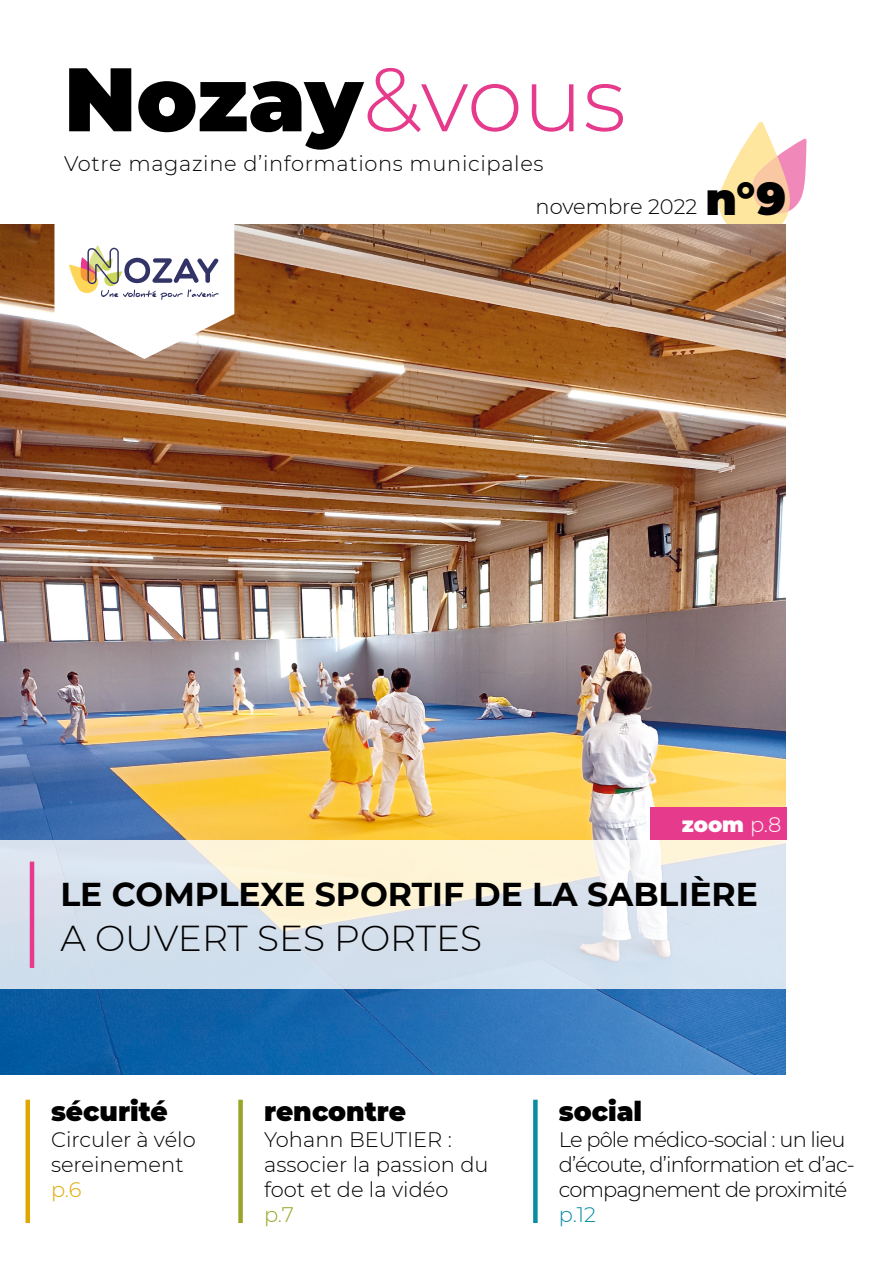
<style>
.page{position:relative;width:893px;height:1263px;background:#fff}
.page>*{position:absolute;margin:0;border:0;box-sizing:border-box;transform-origin:0 0}
.t1{font:900 90px "Montserrat";letter-spacing:-.005em;color:#000}
.t2{font:300 36px "Montserrat";color:#000}
.t3{font:700 33px "Montserrat";color:#000}
.t4{font:900 27px "Montserrat";color:#000}
.t5{font:300 21px/25.2px "Montserrat";color:#000}
.t6{font:300 21px/25.2px "Montserrat";letter-spacing:-.04em;color:#000}
.t7{font:300 21px "Montserrat";letter-spacing:.03em;color:#000}
.t8{font:900 21px "Montserrat";color:#fff}
.t9{font:300 21px "Montserrat";color:#098da3}
.t10{font:300 21px "Montserrat";color:#dfa801}
.t11{font:300 21px "Montserrat";color:#99a527}
.s1{font-weight:300;color:#e63b8d}
.s2{font-weight:900;font-size:45px}
.s3{font-weight:300}
</style>
<div class="page">
<svg style="left:718px;top:121px;width:89px;height:103px"></svg>
<img style="left:0;top:224px;width:786px;height:850px">
<div style="left:238px;top:1100px;width:5px;height:123px;background:#99a527"></div>
<div style="left:533px;top:1100px;width:5px;height:123px;background:#098da3"></div>
<svg style="left:54px;top:224px;width:180px;height:135px"></svg>
<svg style="left:0;top:840px;width:786px;height:149px;background:#e0e6e8"></svg>
<hr style="left:30px;top:862px;width:4px;height:106px;background:#e63b8d">
<hr style="left:26px;top:1100px;width:4px;height:123px;background:#dfa801">
<div style="left:651px;top:807px;width:136px;height:33px;background:#e63b8d"></div>
<h1 class="t1" style="left:64px;top:32px;width:563px">Nozay<span class="s1">&amp;vous</span></h1>
<p class="t7" style="left:64px;top:150px;width:481px">Votre magazine d’informations municipales</p>
<p class="t5" style="left:535px;top:193px;width:252px">novembre 2022 <span class="s2">n°9</span></p>
<p class="t8" style="left:682px;top:809px;width:101px">zoom <span class="s3">p.8</span></p>
<h3 class="t3" style="left:60px;top:870px;width:699px">LE COMPLEXE SPORTIF DE LA SABLIÈRE</h3>
<h2 class="t2" style="left:60px;top:914px;width:423px">A OUVERT SES PORTES</h2>
<p class="t4" style="left:51px;top:1091px;width:118px">sécurité</p>
<p class="t5" style="left:51px;top:1126px;width:146px">Circuler à vélo sereinement</p>
<p class="t10" style="left:51px;top:1175px;width:32px">p.6</p>
<p class="t4" style="left:264px;top:1091px;width:144px">rencontre</p>
<p class="t5" style="left:264px;top:1126px;width:226px">Yohann BEUTIER : associer la passion du foot et de la vidéo</p>
<p class="t11" style="left:264px;top:1200px;width:31px">p.7</p>
<p class="t4" style="left:559px;top:1091px;width:85px">social</p>
<p class="t6" style="left:559px;top:1126px;width:297px">Le pôle médico-social : un lieu d’écoute, d’information et d’ac&shy;compagnement de proximité</p>
<p class="t9" style="left:559px;top:1200px;width:39px">p.12</p>
</div>
